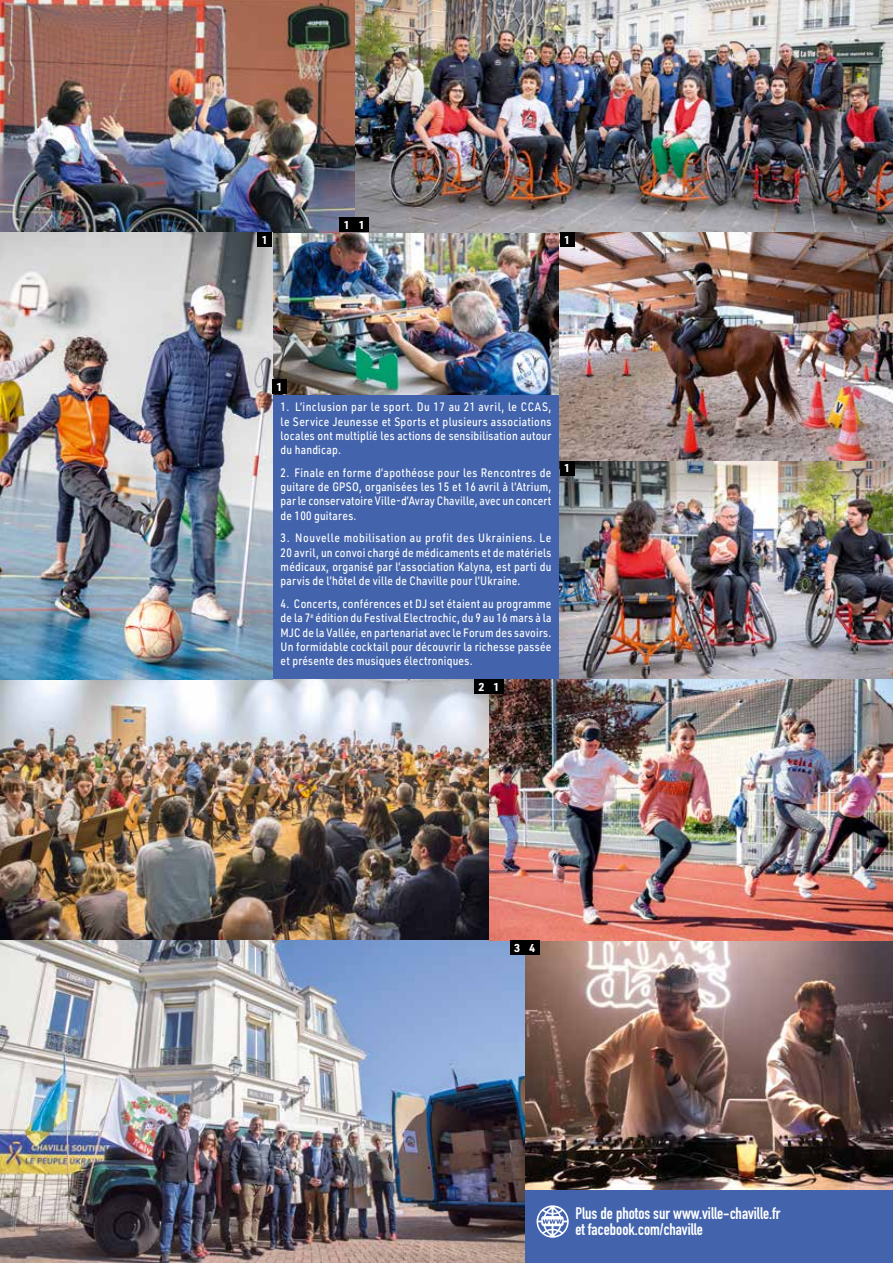
<style>
.page{position:relative;width:893px;height:1263px;background:#fff}
.page>*{position:absolute;margin:0;border:0;box-sizing:border-box;transform-origin:0 0}
.t1{font:16.5px/16.5px "DIN Engschrift LT Pro";color:#fff}
.t2{font:500 12px/14.2px "URWDIN";letter-spacing:.02em;color:#fff;text-align:justify;scale:.85 1}
.t3{font:700 11.25px "URWDIN";color:#fff}
</style>
<div class="page">
<div style="left:525px;top:1189px;width:368px;height:74px;background:#4364ad"></div>
<svg style="left:537px;top:1205px;width:32px;height:33px"></svg>
<div style="left:272px;top:394px;width:288px;height:285px;background:#4364ad"></div>
<img style="left:525px;top:940px;width:368px;height:249px">
<img style="left:0;top:679px;width:893px;height:261px">
<img style="left:272px;top:232px;width:288px;height:162px">
<img style="left:560px;top:461px;width:333px;height:218px">
<img style="left:0;top:0;width:893px;height:232px">
<img style="left:0;top:940px;width:525px;height:323px">
<img style="left:0;top:232px;width:272px;height:447px">
<img style="left:560px;top:232px;width:333px;height:229px">
<div style="left:339px;top:217px;width:15px;height:15px;background:#000"></div>
<div style="left:354px;top:217px;width:15px;height:15px;background:#000"></div>
<div style="left:257px;top:232px;width:15px;height:15px;background:#000"></div>
<div style="left:272px;top:379px;width:15px;height:15px;background:#000"></div>
<div style="left:560px;top:232px;width:15px;height:15px;background:#000"></div>
<div style="left:560px;top:461px;width:15px;height:15px;background:#000"></div>
<div style="left:474px;top:679px;width:15px;height:15px;background:#000"></div>
<div style="left:489px;top:679px;width:15px;height:15px;background:#000"></div>
<div style="left:510px;top:940px;width:15px;height:15px;background:#000"></div>
<div style="left:525px;top:940px;width:15px;height:15px;background:#000"></div>
<p class="t3" style="left:262px;top:232px;width:8px">1</p>
<p class="t3" style="left:344px;top:217px;width:22px">1 1</p>
<p class="t3" style="left:564px;top:232px;width:8px">1</p>
<p class="t3" style="left:277px;top:379px;width:8px">1</p>
<p class="t2" style="left:281px;top:400px;width:320px">1. L’inclusion par le sport. Du 17 au 21 avril, le CCAS, le Service Jeunesse et Sports et plusieurs associations locales ont multiplié les actions de sensibilisation autour du handicap.</p>
<p class="t2" style="left:281px;top:465px;width:320px">2. Finale en forme d’apothéose pour les Rencontres de guitare de GPSO, organisées les 15 et 16 avril à l’Atrium, par le conservatoire Ville-d’Avray Chaville, avec un concert de 100 guitares.</p>
<p class="t2" style="left:281px;top:531px;width:320px">3. Nouvelle mobilisation au profit des Ukrainiens. Le 20 avril, un convoi chargé de médicaments et de matériels médicaux, organisé par l’association Kalyna, est parti du parvis de l’hôtel de ville de Chaville pour l’Ukraine.</p>
<p class="t2" style="left:281px;top:596px;width:320px">4. Concerts, conférences et DJ set étaient au programme de la 7<sup>e</sup> édition du Festival Electrochic, du 9 au 16 mars à la MJC de la Vallée, en partenariat avec le Forum des savoirs.<br>Un formidable cocktail pour découvrir la richesse passée et présente des musiques électroniques.</p>
<p class="t3" style="left:478px;top:679px;width:22px">2 1</p>
<p class="t3" style="left:564px;top:460px;width:8px">1</p>
<p class="t3" style="left:514px;top:940px;width:22px">3 4</p>
<h1 class="t1" style="left:575px;top:1205px;width:207px">Plus de photos sur www.ville-chaville.fr et facebook.com/chaville</h1>
</div>
